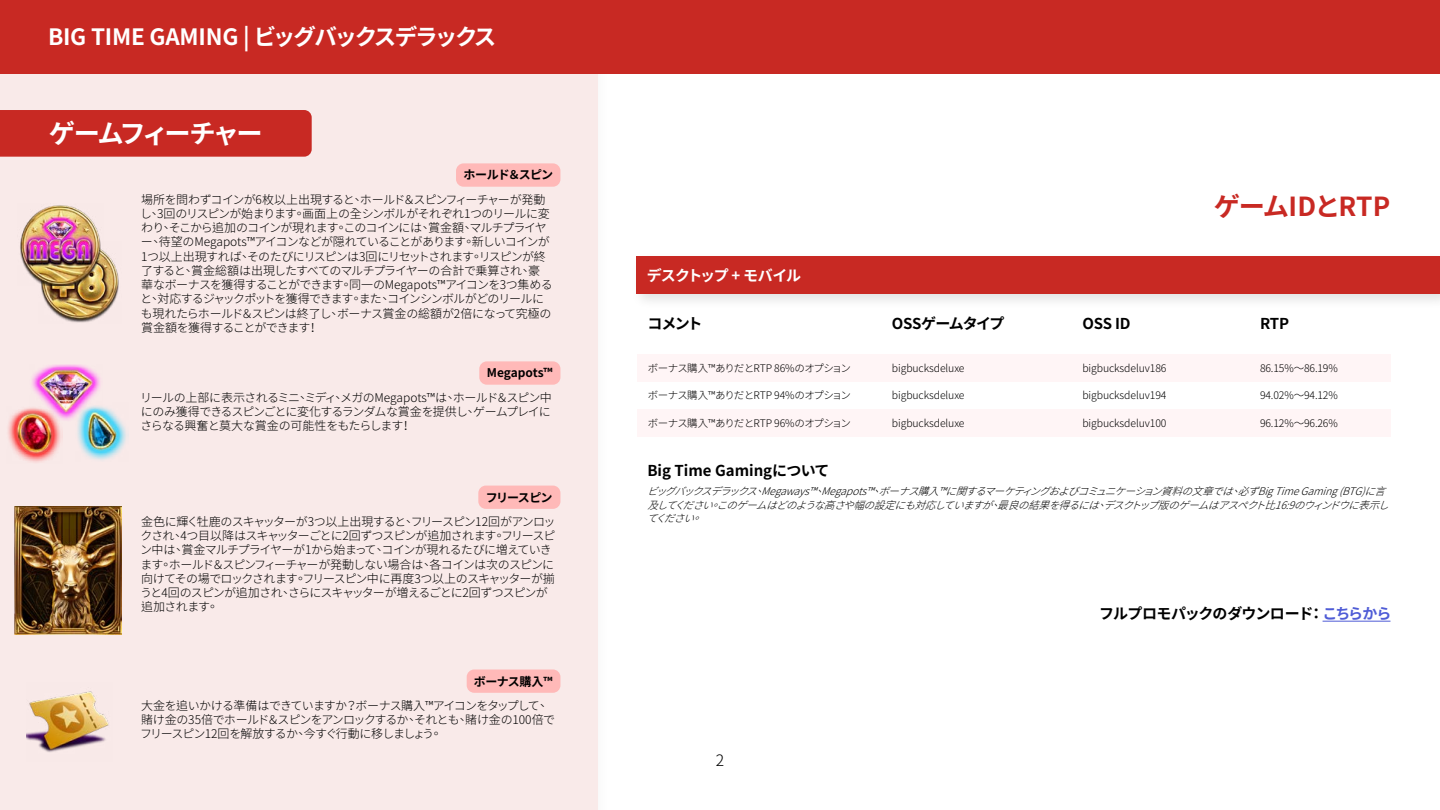
<style>
.page{position:relative;width:1440px;height:810px;background:#fff}
.page>*{position:absolute;margin:0;border:0;box-sizing:border-box;transform-origin:0 0}
.t1{font:700 26.25px "Noto Sans CJ Ktc";letter-spacing:-.105em;color:#fff}
.t2{font:700 26.25px "Noto Sans CJ Ktc";letter-spacing:-.03em;color:#c82923}
.t3{font:700 22.5px "Noto Sans CJ Ktc";letter-spacing:-.055em;color:#fff}
.t4{font:300 15.75px "Noto Sans CJ Ktc";color:#000}
.t5{font:700 15px "Noto Sans CJ Ktc";letter-spacing:-.065em;color:#000}
.t6{font:700 15px "Noto Sans CJ Ktc";color:#000}
.t7{font:700 15px "Noto Sans CJ Ktc";letter-spacing:-.035em;color:#000}
.t8{font:700 15px "Noto Sans CJ Ktc";letter-spacing:-.08em;color:#fff}
.t9{font:300 12px/14.2px "Noto Sans CJ Ktc";letter-spacing:-.06em;color:#000}
.t10{font:700 12px "Noto Sans CJ Ktc";letter-spacing:-.035em;color:#000}
.t11{font:700 12px "Noto Sans CJ Ktc";letter-spacing:-.01em;color:#000}
.t12{font:italic 300 10.5px/13.5px "Noto Sans CJ Ktc";color:#000}
.t13{font:300 10.5px "Noto Sans CJ Ktc";letter-spacing:-.01em;color:#000}
.t14{font:300 10.5px "Noto Sans CJ Ktc";letter-spacing:-.055em;color:#000}
.s1{color:#4f5cd6}
</style>
<div class="page">
<div style="left:0;top:0;width:598px;height:810px;background:#f9eae9"></div>
<div style="left:637px;top:354px;width:753px;height:28px;background:#fff5f6"></div>
<div style="left:637px;top:410px;width:753px;height:27px;background:#fff5f6"></div>
<img style="left:27px;top:691px;width:82px;height:61px">
<img style="left:15px;top:506px;width:106px;height:129px">
<div style="left:478px;top:486px;width:82px;height:23px;background:#ffb9b8;border-radius:8px"></div>
<img style="left:41px;top:251px;width:78px;height:72px">
<img style="left:20px;top:205px;width:84px;height:80px">
<img style="left:8px;top:408px;width:55px;height:55px">
<img style="left:77px;top:407px;width:50px;height:53px">
<img style="left:29px;top:364px;width:74px;height:58px">
<div style="left:0;top:0;width:1440px;height:74px;background:#c82923"></div>
<div style="left:0;top:110px;width:312px;height:47px;background:#c82923"></div>
<div style="left:631px;top:251px;width:809px;height:58px;background:#000;opacity:.12"></div>
<div style="left:636px;top:256px;width:804px;height:38px;background:#c82923"></div>
<div style="left:456px;top:163px;width:104px;height:24px;background:#ffb9b8;border-radius:8px"></div>
<div style="left:479px;top:361px;width:81px;height:24px;background:#ffb9b8;border-radius:8px"></div>
<div style="left:467px;top:669px;width:93px;height:24px;background:#ffb9b8;border-radius:8px"></div>
<hr style="left:1323px;top:621px;width:67px;height:1px;background:#4f5cd6">
<h2 class="t3" style="left:48px;top:24px;width:450px">BIG TIME GAMING | ビッグバックスデラックス</h2>
<h1 class="t1" style="left:49px;top:119px;width:216px">ゲームフィーチャー</h1>
<p class="t10" style="left:463px;top:168px;width:91px">ホールド＆スピン</p>
<p class="t9" style="left:140px;top:192px;width:414px">場所を問わずコインが6枚以上出現すると、ホールド＆スピンフィーチャーが発動し、3回のリスピンが始まります。画面上の全シンボルがそれぞれ1つのリールに変わり、そこから追加のコインが現れます。このコインには、賞金額、マルチプライヤー、待望のMegapots™アイコンなどが隠れていることがあります。新しいコインが1つ以上出現すれば、そのたびにリスピンは3回にリセットされます。リスピンが終了すると、賞金総額は出現したすべてのマルチプライヤーの合計で乗算され、豪華なボーナスを獲得することができます。同一のMegapots™アイコンを3つ集めると、対応するジャックポットを獲得できます。また、コインシンボルがどのリールにも現れたらホールド＆スピンは終了し、ボーナス賞金の総額が2倍になって究極の賞金額を獲得することができます！</p>
<p class="t11" style="left:487px;top:366px;width:67px">Megapots™</p>
<p class="t9" style="left:140px;top:390px;width:413px;text-align:justify">リールの上部に表示されるミニ、ミディ、メガのMegapots™は、ホールド＆スピン中にのみ獲得できるスピンごとに変化するランダムな賞金を提供し、ゲームプレイにさらなる興奮と莫大な賞金の可能性をもたらします！</p>
<p class="t10" style="left:486px;top:491px;width:68px">フリースピン</p>
<p class="t9" style="left:140px;top:515px;width:417px">金色に輝く牡鹿のスキャッターが3つ以上出現すると、フリースピン12回がアンロックされ、4つ目以降はスキャッターごとに2回ずつスピンが追加されます。フリースピン中は、賞金マルチプライヤーが1から始まって、コインが現れるたびに増えていきます。ホールド＆スピンフィーチャーが発動しない場合は、各コインは次のスピンに向けてその場でロックされます。フリースピン中に再度3つ以上のスキャッターが揃うと4回のスピンが追加され、さらにスキャッターが増えるごとに2回ずつスピンが追加されます。</p>
<p class="t10" style="left:474px;top:674px;width:80px">ボーナス購入™</p>
<p class="t9" style="left:140px;top:699px;width:417px">大金を追いかける準備はできていますか？ボーナス購入™アイコンをタップして、賭け金の35倍でホールド＆スピンをアンロックするか、それとも、賭け金の100倍でフリースピン12回を解放するか、今すぐ行動に移しましょう。</p>
<p class="t8" style="left:647px;top:267px;width:156px">デスクトップ + モバイル</p>
<p class="t7" style="left:647px;top:315px;width:57px">コメント</p>
<p class="t14" style="left:648px;top:362px;width:205px">ボーナス購入™ありだとRTP 86%のオプション</p>
<p class="t14" style="left:648px;top:390px;width:205px">ボーナス購入™ありだとRTP 94%のオプション</p>
<p class="t14" style="left:648px;top:417px;width:205px">ボーナス購入™ありだとRTP 96%のオプション</p>
<p class="t5" style="left:892px;top:315px;width:114px">OSSゲームタイプ</p>
<p class="t13" style="left:892px;top:362px;width:74px">bigbucksdeluxe</p>
<p class="t13" style="left:892px;top:390px;width:74px">bigbucksdeluxe</p>
<p class="t13" style="left:892px;top:417px;width:74px">bigbucksdeluxe</p>
<h1 class="t2" style="left:1214px;top:192px;width:178px">ゲームIDとRTP</h1>
<p class="t7" style="left:1082px;top:316px;width:50px">OSS ID</p>
<p class="t13" style="left:1082px;top:362px;width:86px">bigbucksdeluv186</p>
<p class="t7" style="left:1260px;top:315px;width:31px">RTP</p>
<p class="t13" style="left:1260px;top:362px;width:79px">86.15%～86.19%</p>
<p class="t13" style="left:1082px;top:390px;width:86px">bigbucksdeluv194</p>
<p class="t13" style="left:1260px;top:390px;width:79px">94.02%～94.12%</p>
<p class="t13" style="left:1082px;top:417px;width:86px">bigbucksdeluv100</p>
<p class="t13" style="left:1260px;top:417px;width:79px">96.12%～96.26%</p>
<p class="t6" style="left:647px;top:462px;width:184px">Big Time Gamingについて</p>
<p class="t12" style="left:647px;top:485px;width:753px">ビッグバックスデラックス、Megaways™、Megapots™、ボーナス購入™に関するマーケティングおよびコミュニケーション資料の文章では、必ずBigTimeGaming(BTG)に言及してください。このゲームはどのような高さや幅の設定にも対応していますが、最良の結果を得るには、デスクトップ版のゲームはアスペクト比16:9のウィンドウに表示してください。</p>
<h3 class="t4" style="left:716px;top:751px;width:10px">2</h3>
<p class="t5" style="left:1099px;top:605px;width:294px">フルプロモパックのダウンロード： <span class="s1">こちらから</span></p>
</div>
